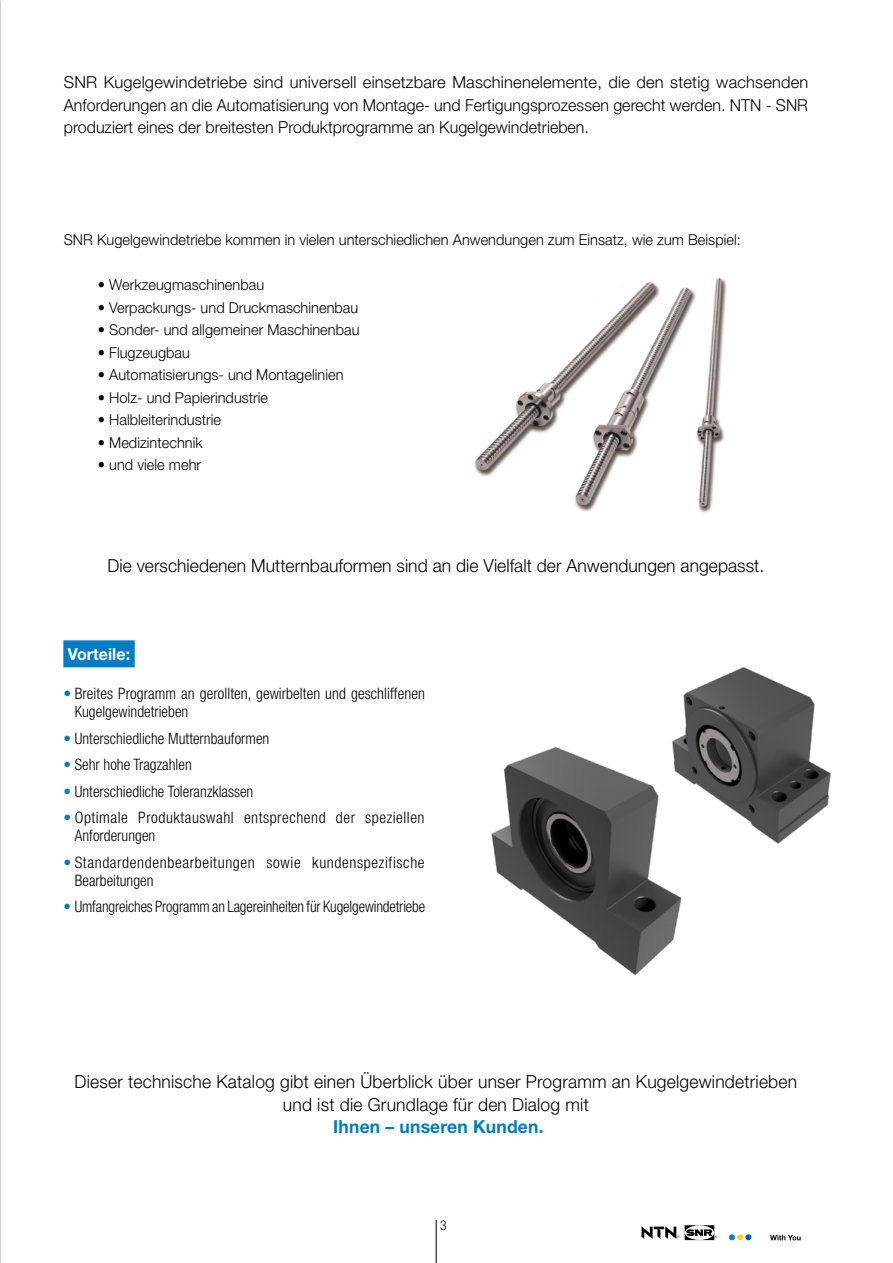
<style>
.page{position:relative;width:893px;height:1263px;background:#fff}
.page>*{position:absolute;margin:0;border:0;box-sizing:border-box;transform-origin:0 0}
.t1{font:300 18px/22.5px "Helvetica Neue LT Std";letter-spacing:.01em;color:#000;text-align:center}
.t2{font:700 18px "Helvetica Neue LT Pro";letter-spacing:.01em;color:#007bc4}
.t3{font:300 16.5px/22.5px "Helvetica Neue LT Std";letter-spacing:.005em;color:#000;text-align:justify}
.t4{font:700 16.5px "Helvetica Neue LT Pro";letter-spacing:.005em;color:#fff}
.t5{font:300 condensed 15.75px/18px "Helvetica Neue LT Std";letter-spacing:.005em;color:#000}
.t6{font:300 condensed 15.75px/18px "Helvetica Neue LT Std";letter-spacing:.04em;color:#000}
.t7{font:300 condensed 15.75px/18px "Helvetica Neue LT Std";letter-spacing:.035em;color:#000}
.t8{font:300 condensed 15.75px "Helvetica Neue LT Std";letter-spacing:.005em;color:#000;scale:.95 1}
.t9{font:300 15px "Helvetica Neue LT Std";letter-spacing:.005em;color:#000}
.t10{font:300 condensed 13.5px "Helvetica Neue LT Std";color:#000}
.s1{color:#007bc4}
</style>
<div class="page">
<hr style="left:436px;top:1220px;width:1px;height:43px;background:#000">
<svg style="left:729px;top:1234px;width:22px;height:6px"></svg>
<svg style="left:770px;top:1235px;width:31px;height:5px"></svg>
<svg style="left:641px;top:1226px;width:38px;height:13px"></svg>
<svg style="left:685px;top:1225px;width:32px;height:15px"></svg>
<div style="left:63px;top:640px;width:72px;height:27px;background:#007bc4"></div>
<img style="left:474px;top:277px;width:253px;height:236px">
<img style="left:491px;top:746px;width:191px;height:230px">
<img style="left:664px;top:667px;width:167px;height:189px">
<p class="t3" style="left:64px;top:71px;width:746px">SNR Kugelgewindetriebe sind universell einsetzbare Maschinenelemente, die den stetig wachsenden Anforderungen an die Automatisierung von Montage- und Fertigungsprozessen gerecht werden. NTN - SNR produziert eines der breitesten Produktprogramme an Kugelgewindetrieben.</p>
<p class="t9" style="left:64px;top:231px;width:678px">SNR Kugelgewindetriebe kommen in vielen unterschiedlichen Anwendungen zum Einsatz, wie zum Beispiel:</p>
<p class="t9" style="left:98px;top:276px;width:168px">• Werkzeugmaschinenbau</p>
<p class="t9" style="left:98px;top:298px;width:262px">• Verpackungs- und Druckmaschinenbau</p>
<p class="t9" style="left:98px;top:321px;width:263px">• Sonder- und allgemeiner Maschinenbau</p>
<p class="t9" style="left:98px;top:343px;width:94px">• Flugzeugbau</p>
<p class="t9" style="left:98px;top:366px;width:247px">• Automatisierungs- und Montagelinien</p>
<p class="t9" style="left:98px;top:388px;width:172px">• Holz- und Papierindustrie</p>
<p class="t9" style="left:98px;top:411px;width:125px">• Halbleiterindustrie</p>
<p class="t9" style="left:98px;top:433px;width:106px">• Medizintechnik</p>
<p class="t9" style="left:98px;top:456px;width:105px">• und viele mehr</p>
<p class="t1" style="left:108px;top:554px;width:658px">Die verschiedenen Mutternbauformen sind an die Vielfalt der Anwendungen angepasst.</p>
<p class="t4" style="left:68px;top:643px;width:64px">Vorteile:</p>
<p class="t5" style="left:75px;top:684px;width:352px;text-indent:-11px"><span class="s1">•</span> Breites Programm an gerollten, gewirbelten und geschliffenen<br>Kugelgewindetrieben</p>
<p class="t5" style="left:63px;top:729px;width:208px"><span class="s1">•</span> Unterschiedliche Mutternbauformen</p>
<p class="t5" style="left:63px;top:755px;width:130px"><span class="s1">•</span> Sehr hohe Tragzahlen</p>
<p class="t5" style="left:63px;top:782px;width:192px"><span class="s1">•</span> Unterschiedliche Toleranzklassen</p>
<p class="t7" style="left:75px;top:808px;width:351px;text-indent:-11px"><span class="s1">•</span> Optimale Produktauswahl entsprechend der speziellen<br>Anforderungen</p>
<p class="t6" style="left:75px;top:853px;width:351px;text-indent:-11px"><span class="s1">•</span> Standardendenbearbeitungen sowie kundenspezifische<br>Bearbeitungen</p>
<p class="t8" style="left:63px;top:897px;width:382px"><span class="s1">•</span> Umfangreiches Programm an Lagereinheiten für Kugelgewindetriebe</p>
<p class="t1" style="left:75px;top:1070px;width:724px">Dieser technische Katalog gibt einen Überblick über unser Programm an Kugelgewindetrieben und ist die Grundlage für den Dialog mit</p>
<p class="t2" style="left:333px;top:1115px;width:212px">Ihnen – unseren Kunden.</p>
<p class="t10" style="left:440px;top:1217px;width:8px">3</p>
</div>
